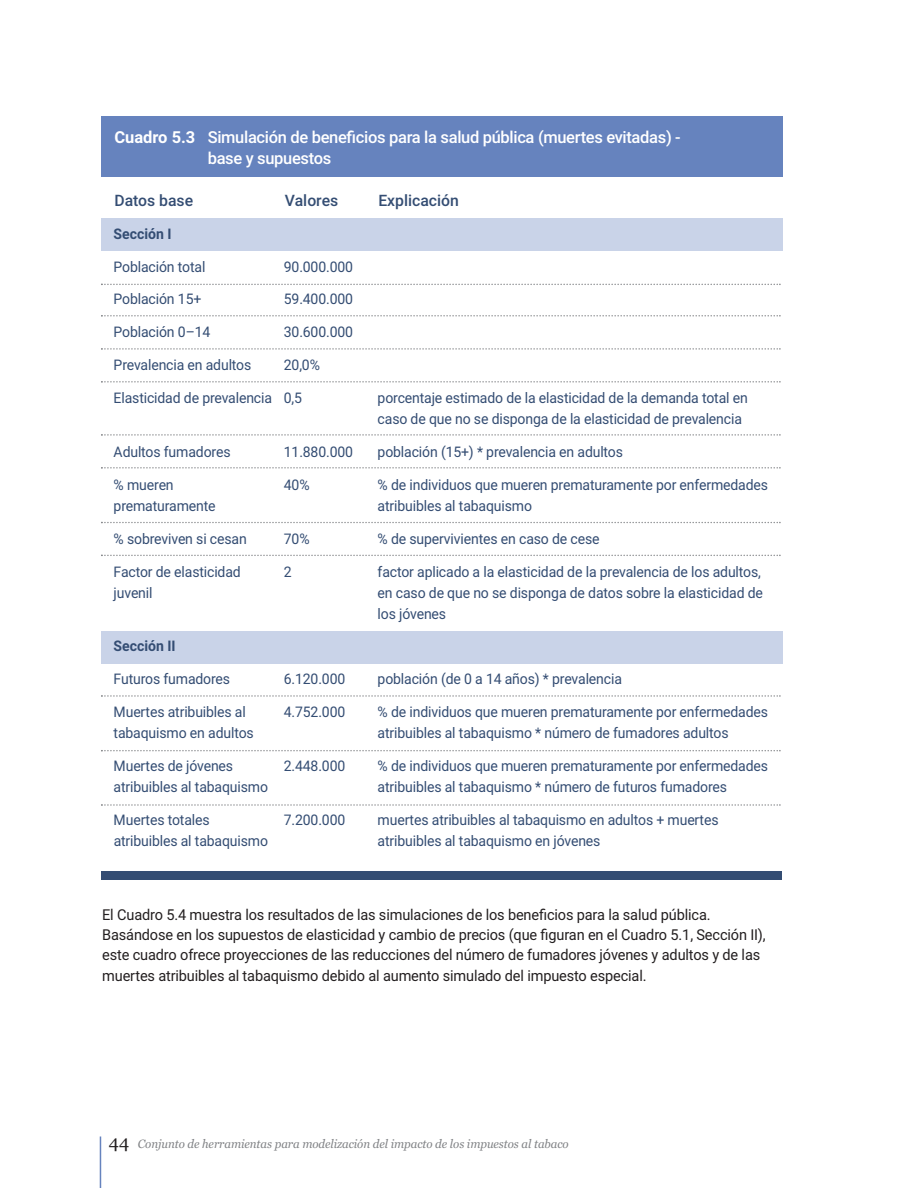
<style>
.page{position:relative;width:918px;height:1188px;background:#fff}
.page>*{position:absolute;margin:0;border:0;box-sizing:border-box;transform-origin:0 0}
.t1{font:500 16.5px/20.2px "Roboto";letter-spacing:-.02em;color:#fff}
.t2{font:500 15.75px "Roboto";color:#344d73}
.t3{font:15px/20.2px "Roboto";letter-spacing:-.01em;color:#231f20}
.t4{font:14.7px/21px "Roboto";letter-spacing:-.01em;color:#344d73;scale:.96 1}
.t5{font:700 14.7px "Roboto";color:#344d73;scale:.96 1}
.t6{font:italic 12px "Georgia";letter-spacing:-.005em;color:#808285;scale:.96 1}
.s1{font-weight:700}
.s2{font-style:normal;font-size:18px;color:#231f20}
</style>
<div class="page">
<hr style="left:100px;top:1136px;width:1px;height:52px;background:#6683be">
<div style="left:101px;top:218px;width:681px;height:32px;background:#c9d3e8"></div>
<div style="left:101px;top:631px;width:681px;height:32px;background:#c9d3e8"></div>
<div style="left:101px;top:117px;width:681px;height:60px;background:#6683be"></div>
<div style="left:101px;top:871px;width:681px;height:8px;background:#344d73"></div>
<svg style="left:101px;top:284px;width:680px;height:1px"></svg>
<svg style="left:101px;top:315px;width:680px;height:2px"></svg>
<svg style="left:101px;top:348px;width:680px;height:2px"></svg>
<svg style="left:101px;top:381px;width:680px;height:2px"></svg>
<svg style="left:101px;top:434px;width:680px;height:2px"></svg>
<svg style="left:101px;top:467px;width:680px;height:2px"></svg>
<svg style="left:101px;top:522px;width:680px;height:1px"></svg>
<svg style="left:101px;top:695px;width:680px;height:2px"></svg>
<svg style="left:101px;top:750px;width:680px;height:1px"></svg>
<svg style="left:101px;top:804px;width:680px;height:2px"></svg>
<svg style="left:101px;top:555px;width:680px;height:1px"></svg>
<p class="t1" style="left:208px;top:128px;width:474px;text-indent:-93px"><span class="s1">Cuadro 5.3</span> Simulación de beneficios para la salud pública (muertes evitadas) - base y supuestos</p>
<p class="t2" style="left:114px;top:191px;width:80px">Datos base</p>
<p class="t2" style="left:285px;top:191px;width:55px">Valores</p>
<p class="t2" style="left:378px;top:191px;width:82px">Explicación</p>
<p class="t5" style="left:114px;top:225px;width:62px">Sección I</p>
<p class="t4" style="left:114px;top:256px;width:97px">Población total</p>
<p class="t4" style="left:284px;top:256px;width:74px">90.000.000</p>
<p class="t4" style="left:114px;top:289px;width:93px">Población 15+</p>
<p class="t4" style="left:284px;top:289px;width:74px">59.400.000</p>
<p class="t4" style="left:114px;top:322px;width:102px">Población 0–14</p>
<p class="t4" style="left:284px;top:322px;width:74px">30.600.000</p>
<p class="t4" style="left:114px;top:355px;width:145px">Prevalencia en adultos</p>
<p class="t4" style="left:284px;top:355px;width:39px">20,0%</p>
<p class="t4" style="left:114px;top:388px;width:198px">Elasticidad de prevalencia 0,5</p>
<p class="t4" style="left:378px;top:388px;width:387px">porcentaje estimado de la elasticidad de la demanda total en caso de que no se disponga de la elasticidad de prevalencia</p>
<p class="t4" style="left:114px;top:441px;width:123px">Adultos fumadores</p>
<p class="t4" style="left:284px;top:441px;width:74px">11.880.000</p>
<p class="t4" style="left:378px;top:441px;width:257px">población (15+) * prevalencia en adultos</p>
<p class="t4" style="left:114px;top:474px;width:64px">% mueren</p>
<p class="t4" style="left:284px;top:474px;width:28px">40%</p>
<p class="t4" style="left:378px;top:474px;width:408px">% de individuos que mueren prematuramente por enfermedades</p>
<p class="t4" style="left:114px;top:495px;width:108px">prematuramente</p>
<p class="t4" style="left:378px;top:495px;width:162px">atribuibles al tabaquismo</p>
<p class="t4" style="left:114px;top:528px;width:140px">% sobreviven si cesan</p>
<p class="t4" style="left:284px;top:528px;width:28px">70%</p>
<p class="t4" style="left:378px;top:528px;width:233px">% de supervivientes en caso de cese</p>
<p class="t4" style="left:114px;top:561px;width:134px">Factor de elasticidad</p>
<p class="t4" style="left:284px;top:561px;width:10px">2</p>
<p class="t4" style="left:378px;top:561px;width:401px">factor aplicado a la elasticidad de la prevalencia de los adultos,</p>
<p class="t4" style="left:114px;top:582px;width:42px">juvenil</p>
<p class="t4" style="left:378px;top:582px;width:403px">en caso de que no se disponga de datos sobre la elasticidad de los jóvenes</p>
<p class="t5" style="left:114px;top:638px;width:66px">Sección II</p>
<p class="t4" style="left:114px;top:669px;width:123px">Futuros fumadores</p>
<p class="t4" style="left:284px;top:669px;width:66px">6.120.000</p>
<p class="t4" style="left:378px;top:669px;width:256px">población (de 0 a 14 años) * prevalencia</p>
<p class="t4" style="left:114px;top:702px;width:139px">Muertes atribuibles al</p>
<p class="t4" style="left:284px;top:702px;width:66px">4.752.000</p>
<p class="t4" style="left:378px;top:702px;width:408px">% de individuos que mueren prematuramente por enfermedades</p>
<p class="t4" style="left:114px;top:723px;width:147px">tabaquismo en adultos</p>
<p class="t4" style="left:378px;top:723px;width:367px">atribuibles al tabaquismo * número de fumadores adultos</p>
<p class="t4" style="left:114px;top:756px;width:126px">Muertes de jóvenes</p>
<p class="t4" style="left:284px;top:756px;width:66px">2.448.000</p>
<p class="t4" style="left:378px;top:756px;width:408px">% de individuos que mueren prematuramente por enfermedades</p>
<p class="t4" style="left:114px;top:777px;width:162px">atribuibles al tabaquismo</p>
<p class="t4" style="left:378px;top:777px;width:365px">atribuibles al tabaquismo * número de futuros fumadores</p>
<p class="t4" style="left:114px;top:809px;width:102px">Muertes totales</p>
<p class="t4" style="left:284px;top:809px;width:66px">7.200.000</p>
<p class="t4" style="left:378px;top:809px;width:357px">muertes atribuibles al tabaquismo en adultos + muertes</p>
<p class="t4" style="left:114px;top:830px;width:162px">atribuibles al tabaquismo</p>
<p class="t4" style="left:378px;top:830px;width:234px">atribuibles al tabaquismo en jóvenes</p>
<p class="t3" style="left:102px;top:905px;width:665px">El Cuadro 5.4 muestra los resultados de las simulaciones de los beneficios para la salud pública.<br>Basándose en los supuestos de elasticidad y cambio de precios (que figuran en el Cuadro 5.1, Sección II), este cuadro ofrece proyecciones de las reducciones del número de fumadores jóvenes y adultos y de las muertes atribuibles al tabaquismo debido al aumento simulado del impuesto especial.</p>
<p class="t6" style="left:109px;top:1137px;width:480px"><span class="s2">44</span> Conjunto de herramientas para modelización del impacto de los impuestos al tabaco</p>
</div>
